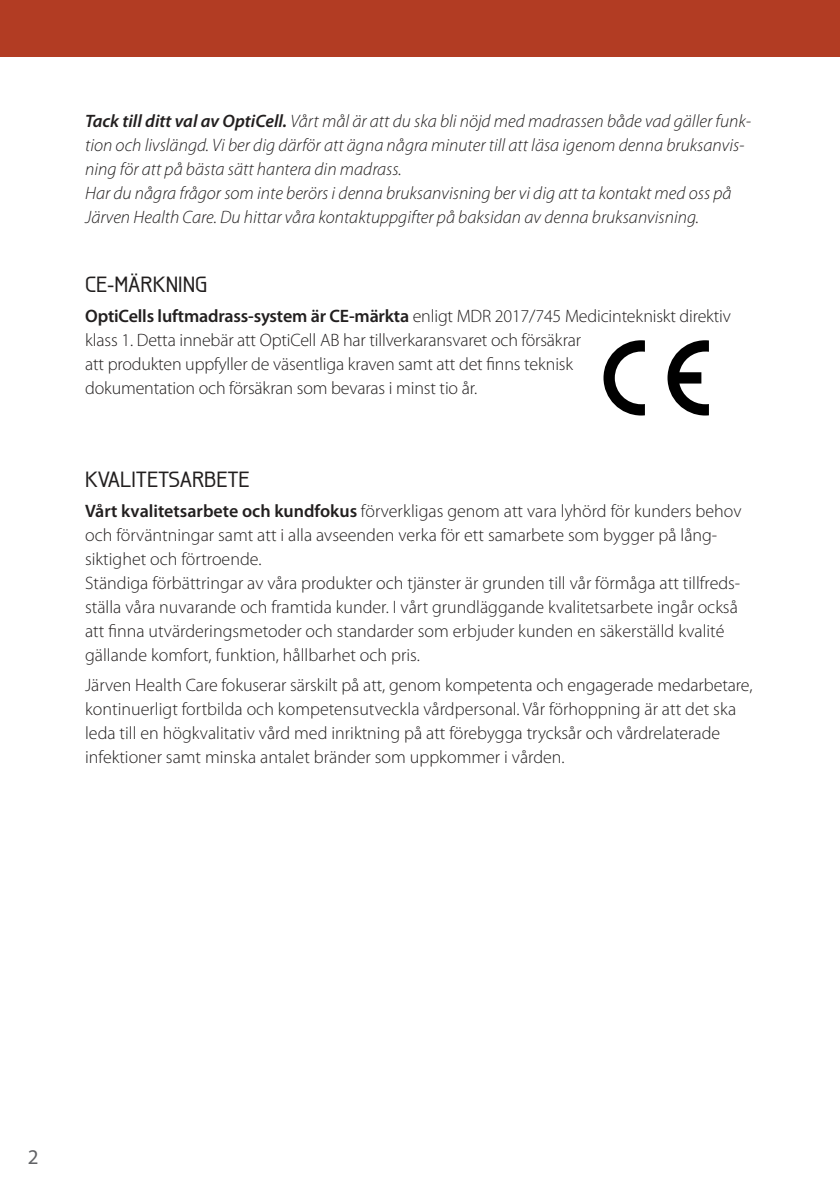
<style>
.page{position:relative;width:840px;height:1191px;background:#fff}
.page>*{position:absolute;margin:0;border:0;box-sizing:border-box;transform-origin:0 0}
.t1{font:500 22px "Galette";color:#221f1f}
.t2{font:21px "Myriad Pro";color:#626366}
.t3{font:300 18px/24px "Myriad Pro";color:#221f1f}
.t4{font:italic 300 18px/24px "Myriad Pro";color:#221f1f}
.s1{font-weight:600}
</style>
<div class="page">
<div style="left:0;top:0;width:839px;height:57px;background:#b23c23"></div>
<svg style="left:603px;top:340px;width:41px;height:75px"></svg>
<svg style="left:667px;top:340px;width:41px;height:75px"></svg>
<p class="t4" style="left:85px;top:110px;width:667px"><span class="s1">Tack till ditt val av OptiCell.</span> Vårt mål är att du ska bli nöjd med madrassen både vad gäller funk&shy;tion och livslängd. Vi ber dig därför att ägna några minuter till att läsa igenom denna bruksanvis&shy;ning för att på bästa sätt hantera din madrass.<br>Har du några frågor som inte berörs i denna bruksanvisning ber vi dig att ta kontakt med oss på Järven Health Care. Du hittar våra kontaktuppgifter på baksidan av denna bruksanvisning.</p>
<p class="t1" style="left:85px;top:271px;width:124px">CE-MÄRKNING</p>
<p class="t3" style="left:85px;top:304px;width:646px"><span class="s1">OptiCells luftmadrass-system är CE-märkta</span> enligt MDR 2017/745 Medicintekniskt direktiv klass 1. Detta innebär att OptiCell AB har tillverkaransvaret och försäkrar<br>att produkten uppfyller de väsentliga kraven samt att det finns teknisk<br>dokumentation och försäkran som bevaras i minst tio år.</p>
<p class="t1" style="left:85px;top:466px;width:166px">KVALITETSARBETE</p>
<p class="t3" style="left:85px;top:499px;width:657px"><span class="s1">Vårt kvalitetsarbete och kundfokus</span> förverkligas genom att vara lyhörd för kunders behov och förväntningar samt att i alla avseenden verka för ett samarbete som bygger på lång&shy;siktighet och förtroende.<br>Ständiga förbättringar av våra produkter och tjänster är grunden till vår förmåga att tillfreds&shy;ställa våra nuvarande och framtida kunder. I vårt grundläggande kvalitetsarbete ingår också att finna utvärderingsmetoder och standarder som erbjuder kunden en säkerställd kvalité gällande komfort, funktion, hållbarhet och pris.</p>
<p class="t3" style="left:85px;top:673px;width:668px">Järven Health Care fokuserar särskilt på att, genom kompetenta och engagerade medarbetare, kontinuerligt fortbilda och kompetensutveckla vårdpersonal. Vår förhoppning är att det ska leda till en högkvalitativ vård med inriktning på att förebygga trycksår och vårdrelaterade infektioner samt minska antalet bränder som uppkommer i vården.</p>
<p class="t2" style="left:28px;top:1148px;width:12px">2</p>
</div>
